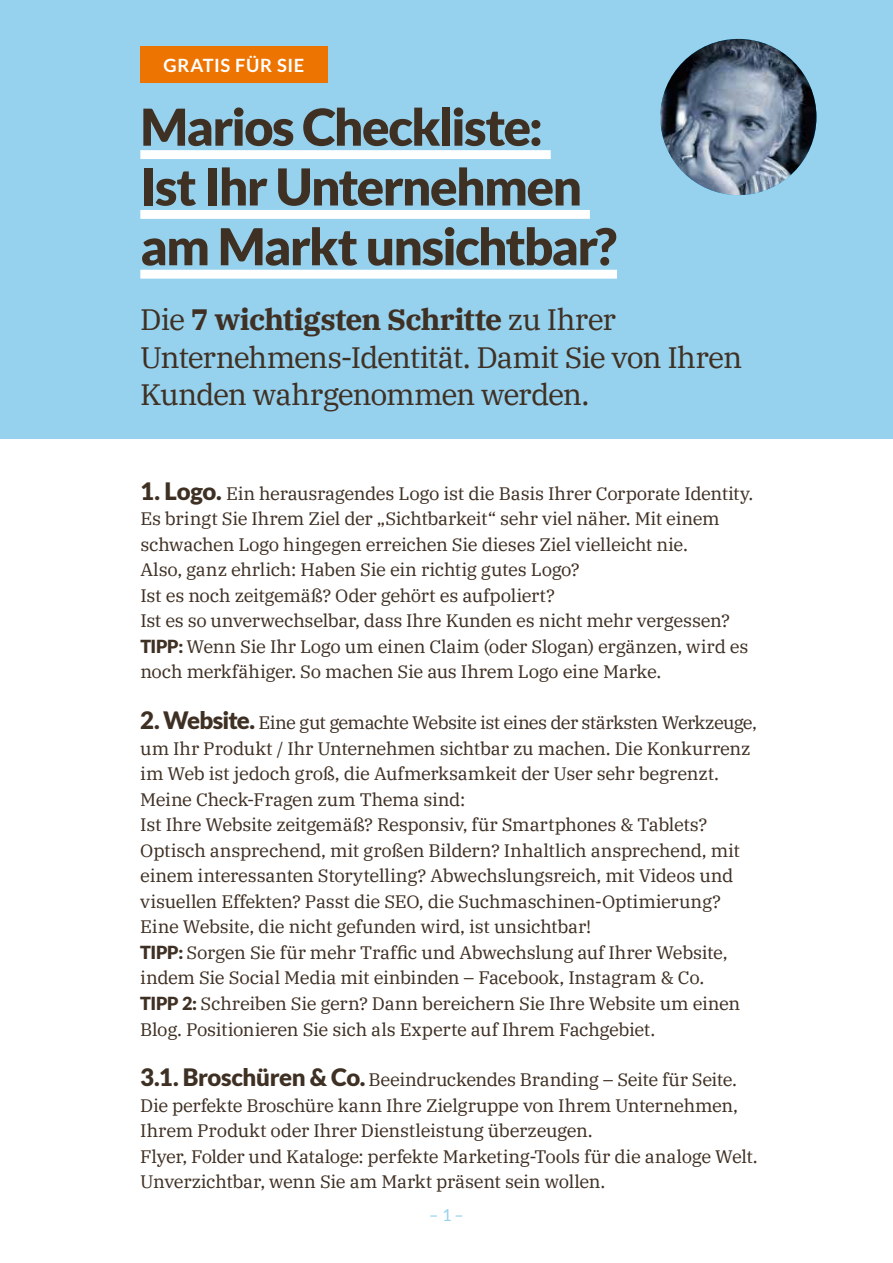
<style>
.page{position:relative;width:893px;height:1263px;background:#fff}
.page>*{position:absolute;margin:0;border:0;box-sizing:border-box;transform-origin:0 0}
.t1{font:900 50.85px/59.8px "Lato";letter-spacing:-.03em;color:#3f3024}
.t2{font:29.4px/37.5px "IBM Plex Serif";letter-spacing:-.04em;color:#3f3024}
.t3{font:700 18.3px "Lato";letter-spacing:.03em;color:#fff}
.t4{font:18px/25.5px "IBM Plex Serif";letter-spacing:-.02em;color:#3f3024}
.t5{font:16.5px "Lato";color:#96d1ed}
.s1{font-weight:700}
.s2{font-family:"Lato";font-weight:900;font-size:24px}
.s3{font-family:"Lato";font-weight:900}
</style>
<div class="page">
<div style="left:0;top:0;width:893px;height:438px;background:#96d1ed"></div>
<div style="left:140px;top:47px;width:187px;height:36px;background:#ee7402"></div>
<div style="left:140px;top:150px;width:411px;height:9px;background:#fff"></div>
<div style="left:140px;top:210px;width:450px;height:9px;background:#fff"></div>
<div style="left:140px;top:270px;width:477px;height:9px;background:#fff"></div>
<img style="left:660px;top:39px;width:156px;height:156px;border-radius:78px">
<p class="t3" style="left:163px;top:55px;width:142px">GRATIS FÜR SIE</p>
<h1 class="t1" style="left:140px;top:96px;width:478px">Marios Checkliste:<br>Ist Ihr Unternehmen am Markt unsichtbar?</h1>
<h2 class="t2" style="left:140px;top:299px;width:603px">Die <span class="s1">7 wichtigsten Schritte</span> zu Ihrer<br>Unternehmens-Identität. Damit Sie von Ihren<br>Kunden wahrgenommen werden.</h2>
<p class="t4" style="left:140px;top:479px;width:615px"><span class="s2">1. Logo.</span> Ein herausragendes Logo ist die Basis Ihrer Corporate Identity.<br>Es bringt Sie Ihrem Ziel der „Sichtbarkeit“ sehr viel näher. Mit einem schwachen Logo hingegen erreichen Sie dieses Ziel vielleicht nie.<br>Also, ganz ehrlich: Haben Sie ein richtig gutes Logo?<br>Ist es noch zeitgemäß? Oder gehört es aufpoliert?<br>Ist es so unverwechselbar, dass Ihre Kunden es nicht mehr vergessen?<br><span class="s3">TIPP:</span> Wenn Sie Ihr Logo um einen Claim (oder Slogan) ergänzen, wird es noch merkfähiger. So machen Sie aus Ihrem Logo eine Marke.</p>
<p class="t4" style="left:140px;top:709px;width:618px"><span class="s2">2. Website.</span> Eine gut gemachte Website ist eines der stärksten Werkzeuge, um Ihr Produkt / Ihr Unternehmen sichtbar zu machen. Die Konkurrenz im Web ist jedoch groß, die Aufmerksamkeit der User sehr begrenzt.<br>Meine Check-Fragen zum Thema sind:<br>Ist Ihre Website zeitgemäß? Responsiv, für Smartphones &amp; Tablets?<br>Optisch ansprechend, mit großen Bildern? Inhaltlich ansprechend, mit einem interessanten Storytelling? Abwechslungsreich, mit Videos und visuellen Effekten? Passt die SEO, die Suchmaschinen-Optimierung?<br>Eine Website, die nicht gefunden wird, ist unsichtbar!<br><span class="s3">TIPP:</span> Sorgen Sie für mehr Traffic und Abwechslung auf Ihrer Website, indem Sie Social Media mit einbinden – Facebook, Instagram &amp; Co.<br><span class="s3">TIPP 2:</span> Schreiben Sie gern? Dann bereichern Sie Ihre Website um einen Blog. Positionieren Sie sich als Experte auf Ihrem Fachgebiet.</p>
<p class="t4" style="left:140px;top:1066px;width:619px"><span class="s2">3.1. Broschüren &amp; Co.</span> Beeindruckendes Branding – Seite für Seite.<br>Die perfekte Broschüre kann Ihre Zielgruppe von Ihrem Unternehmen, Ihrem Produkt oder Ihrer Dienstleistung überzeugen.<br>Flyer, Folder und Kataloge: perfekte Marketing-Tools für die analoge Welt.<br>Unverzichtbar, wenn Sie am Markt präsent sein wollen.</p>
<p class="t5" style="left:429px;top:1206px;width:36px">– 1 –</p>
</div>
